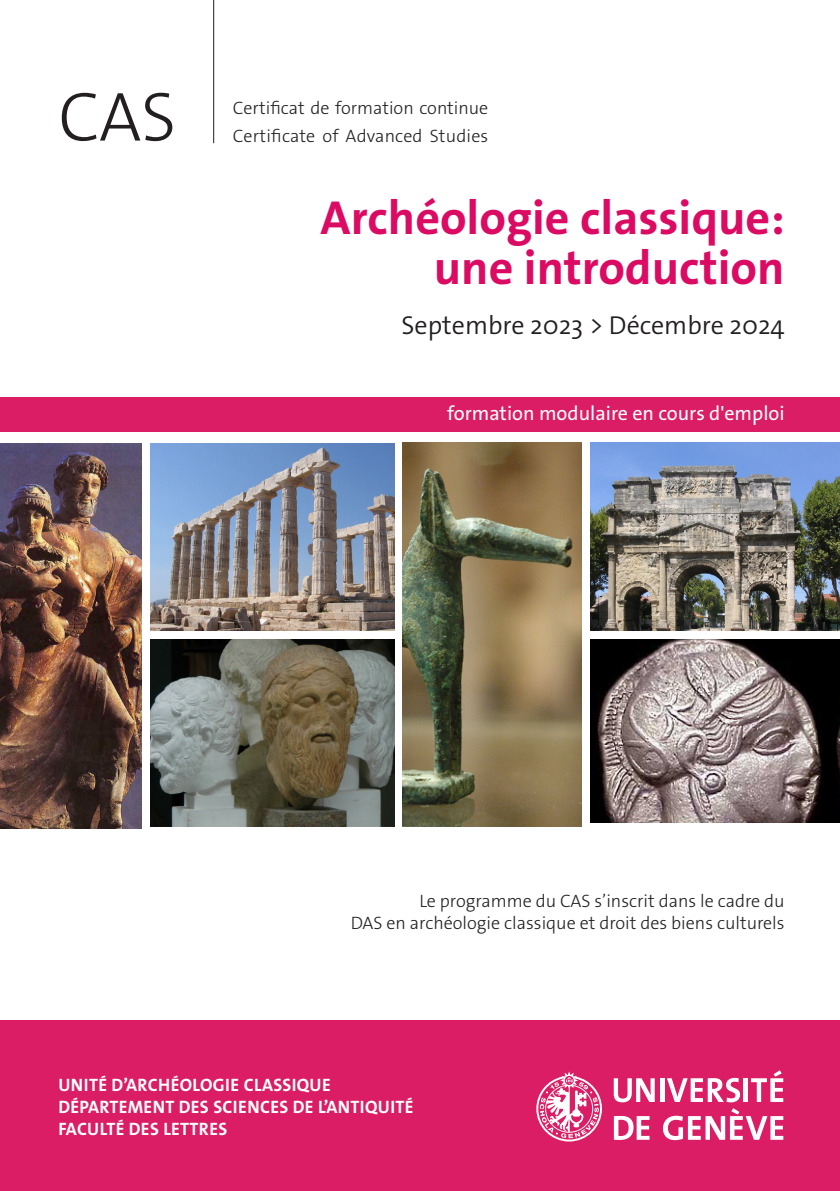
<style>
.page{position:relative;width:840px;height:1191px;background:#fff}
.page>*{position:absolute;margin:0;border:0;box-sizing:border-box;transform-origin:0 0}
.t1{font:300 70px "The Sans Os F";color:#231f20}
.t2{font:700 48px "The Sans Os F";color:#db0a62}
.t3{font:300 26px "The Sans Os F";color:#231f20}
.texte{font:20px "The Sans Os F";color:#fff}
.texte-2{font:300 18px "The Sans Os F";color:#231f20}
.t4{font:700 18px "The Sans Os F";letter-spacing:.02em;color:#fff}
</style>
<div class="page">
<hr style="left:213px;top:0;width:1px;height:143px;background:#231f20">
<div style="left:0;top:397px;width:839px;height:34px;background:#da1d64"></div>
<div style="left:0;top:1020px;width:839px;height:171px;background:#da1d64"></div>
<svg style="left:536px;top:1071px;width:65px;height:70px"></svg>
<svg style="left:613px;top:1078px;width:41px;height:24px"></svg>
<svg style="left:660px;top:1078px;width:3px;height:24px"></svg>
<svg style="left:667px;top:1077px;width:72px;height:25px"></svg>
<hr style="left:743px;top:1078px;width:4px;height:24px;background:#fff">
<svg style="left:751px;top:1070px;width:31px;height:32px"></svg>
<svg style="left:613px;top:1116px;width:36px;height:24px"></svg>
<svg style="left:663px;top:1108px;width:119px;height:32px"></svg>
<img style="left:0;top:443px;width:142px;height:385px">
<img style="left:403px;top:442px;width:178px;height:384px">
<img style="left:150px;top:443px;width:244px;height:187px">
<img style="left:590px;top:442px;width:249px;height:188px">
<img style="left:590px;top:639px;width:249px;height:184px">
<img style="left:150px;top:639px;width:244px;height:187px">
<p class="t1" style="left:58px;top:72px;width:120px">CAS</p>
<p class="texte-2" style="left:233px;top:96px;width:257px">Certificat de formation continue</p>
<p class="texte-2" style="left:233px;top:124px;width:257px">Certificate of Advanced Studies</p>
<p class="t2" style="left:320px;top:187px;width:465px">Archéologie classique:</p>
<p class="t2" style="left:433px;top:237px;width:352px">une introduction</p>
<p class="t3" style="left:401px;top:308px;width:384px">Septembre 2023 &gt; Décembre 2024</p>
<p class="texte" style="left:447px;top:401px;width:339px">formation modulaire en cours d'emploi</p>
<p class="texte-2" style="left:419px;top:889px;width:366px">Le programme du CAS s’inscrit dans le cadre du</p>
<p class="texte-2" style="left:350px;top:911px;width:435px">DAS en archéologie classique et droit des biens culturels</p>
<p class="t4" style="left:58px;top:1073px;width:274px">UNITÉ D’ARCHÉOLOGIE CLASSIQUE</p>
<p class="t4" style="left:58px;top:1095px;width:356px">DÉPARTEMENT DES SCIENCES DE L’ANTIQUITÉ</p>
<p class="t4" style="left:58px;top:1117px;width:170px">FACULTÉ DES LETTRES</p>
</div>
